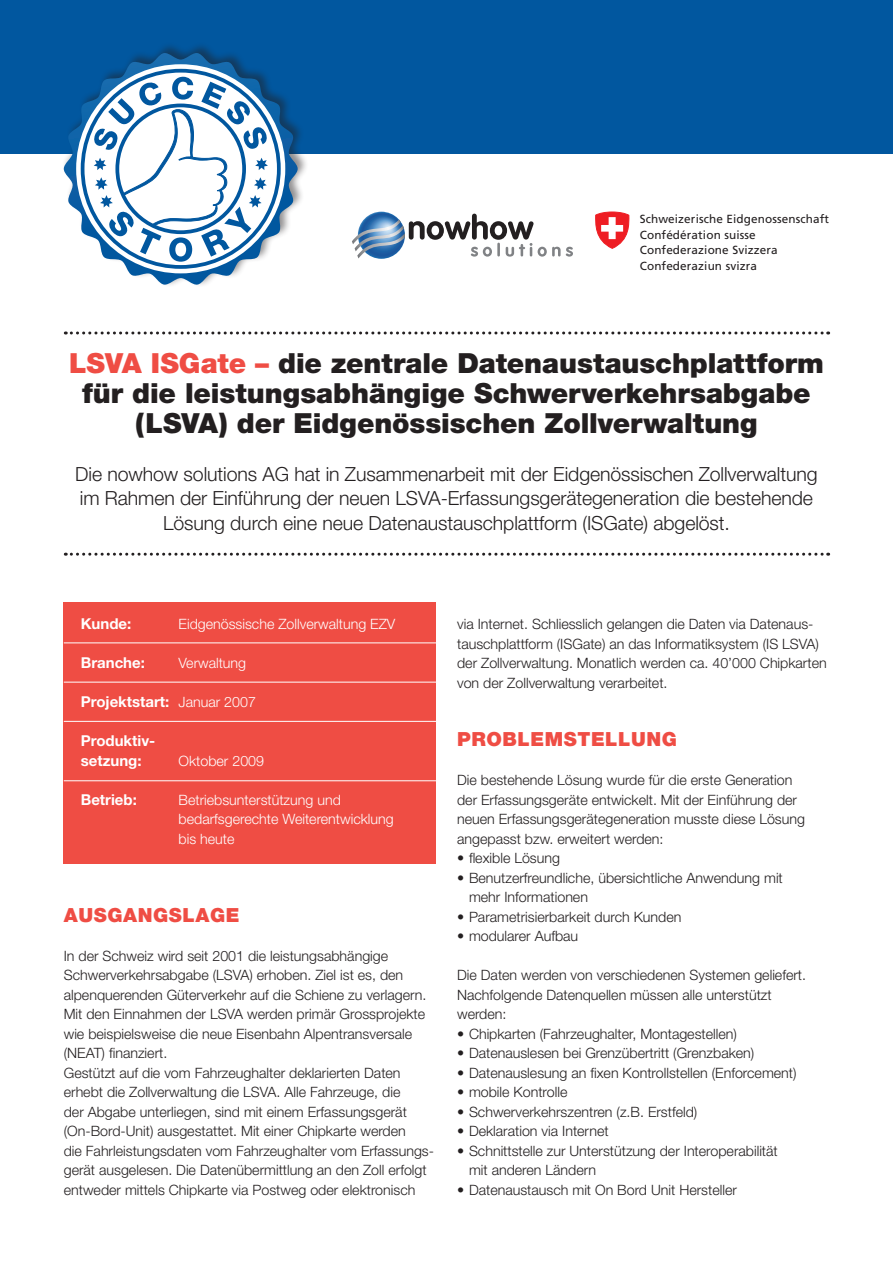
<style>
.page{position:relative;width:893px;height:1263px;background:#fff}
.page>*{position:absolute;margin:0;border:0;box-sizing:border-box;transform-origin:0 0}
.t1{font:900 27.75px/30px "Helvetica Neue";letter-spacing:-.005em;color:#231f20;text-align:center}
.t2{font:300 19.5px/24px "Helvetica Neue";letter-spacing:-.005em;color:#231f20;text-align:center}
.t3{font:900 19.5px "Helvetica Neue";letter-spacing:.03em;color:#ef4d44}
.t4{font:700 15px/19.5px "Helvetica Neue";color:#fff}
.t5{font:300 14.25px/19.5px "Helvetica Neue";color:#231f20}
.t6{font:300 14.25px/19.5px "Helvetica Neue";color:#fff}
.t7{font:11.7px/15.5px "Frutiger";letter-spacing:.01em;color:#231f20}
.s1{color:#ef4d44}
.s2{font-weight:300;font-size:14.25px}
</style>
<div class="page">
<div style="left:0;top:0;width:893px;height:153px;background:#01579f"></div>
<div style="left:62px;top:42px;width:247px;height:245px;background:#231f20;opacity:.5"></div>
<svg style="left:64px;top:52px;width:234px;height:233px"></svg>
<svg style="left:79px;top:67px;width:204px;height:204px"></svg>
<svg style="left:595px;top:212px;width:35px;height:37px"></svg>
<svg style="left:352px;top:214px;width:221px;height:44px"></svg>
<svg style="left:65px;top:331px;width:764px;height:3px"></svg>
<svg style="left:65px;top:553px;width:764px;height:3px"></svg>
<div style="left:64px;top:602px;width:372px;height:261px;background:#ef4d44"></div>
<hr style="left:64px;top:642px;width:374px;height:1px;background:#fff">
<hr style="left:64px;top:682px;width:374px;height:1px;background:#fff">
<hr style="left:64px;top:721px;width:374px;height:1px;background:#fff">
<hr style="left:64px;top:780px;width:374px;height:1px;background:#fff">
<p class="t7" style="left:640px;top:211px;width:191px">Schweizerische Eidgenossenschaft<br>Confédération suisse<br>Confederazione Svizzera<br>Confederaziun svizra</p>
<h1 class="t1" style="left:69px;top:348px;width:756px"><span class="s1">LSVA ISGate –</span> die zentrale Datenaustauschplattform für die leistungsabhängige Schwerverkehrsabgabe (LSVA) der Eidgenössischen Zollverwaltung</h1>
<p class="t2" style="left:75px;top:462px;width:744px">Die nowhow solutions AG hat in Zusammenarbeit mit der Eidgenössischen Zollverwaltung im Rahmen der Einführung der neuen LSVA-Erfassungsgerätegeneration die bestehende<br>Lösung durch eine neue Datenaustauschplattform (ISGate) abgelöst.</p>
<p class="t4" style="left:81px;top:614px;width:52px">Kunde:</p>
<p class="t6" style="left:179px;top:614px;width:218px">Eidgenössische Zollverwaltung EZV</p>
<p class="t4" style="left:81px;top:653px;width:66px">Branche:</p>
<p class="t6" style="left:179px;top:653px;width:69px">Verwaltung</p>
<p class="t4" style="left:81px;top:692px;width:177px">Projektstart: <span class="s2">Januar 2007</span></p>
<p class="t4" style="left:81px;top:731px;width:76px">Produktiv&shy;setzung:</p>
<p class="t6" style="left:179px;top:751px;width:87px">Oktober 2009</p>
<p class="t4" style="left:81px;top:789px;width:58px">Betrieb:</p>
<p class="t6" style="left:179px;top:790px;width:217px">Betriebsunterstützung und bedarfsgerechte Weiterentwicklung bis heute</p>
<h2 class="t3" style="left:64px;top:903px;width:177px">AUSGANGSLAGE</h2>
<p class="t5" style="left:64px;top:946px;width:372px">In der Schweiz wird seit 2001 die leistungsabhängige Schwerverkehrsabgabe (LSVA) erhoben. Ziel ist es, den alpenquerenden Güterverkehr auf die Schiene zu verlagern.<br>Mit den Einnahmen der LSVA werden primär Grossprojekte wie beispielsweise die neue Eisenbahn Alpentransversale (NEAT) finanziert.<br>Gestützt auf die vom Fahrzeughalter deklarierten Daten erhebt die Zollverwaltung die LSVA. Alle Fahrzeuge, die<br>der Abgabe unterliegen, sind mit einem Erfassungsgerät (On-Bord-Unit) ausgestattet. Mit einer Chipkarte werden<br>die Fahrleistungsdaten vom Fahrzeughalter vom Erfassungs&shy;gerät ausgelesen. Die Datenübermittlung an den Zoll erfolgt entweder mittels Chipkarte via Postweg oder elektronisch</p>
<p class="t5" style="left:457px;top:614px;width:371px">via Internet. Schliesslich gelangen die Daten via Datenaus&shy;tauschplattform (ISGate) an das Informatiksystem (IS LSVA) der Zollverwaltung. Monatlich werden ca. 40’000 Chipkarten von der Zollverwaltung verarbeitet.</p>
<h2 class="t3" style="left:457px;top:728px;width:221px">PROBLEMSTELLUNG</h2>
<p class="t5" style="left:457px;top:770px;width:349px">Die bestehende Lösung wurde für die erste Generation der Erfassungsgeräte entwickelt. Mit der Einführung der neuen Erfassungsgerätegeneration musste diese Lösung angepasst bzw. erweitert werden:</p>
<p class="t5" style="left:457px;top:848px;width:104px">• flexible Lösung</p>
<p class="t5" style="left:469px;top:868px;width:315px;text-indent:-12px">• Benutzerfreundliche, übersichtliche Anwendung mit mehr Informationen</p>
<p class="t5" style="left:457px;top:907px;width:226px">• Parametrisierbarkeit durch Kunden</p>
<p class="t5" style="left:457px;top:926px;width:123px">• modularer Aufbau</p>
<p class="t5" style="left:457px;top:965px;width:350px">Die Daten werden von verschiedenen Systemen geliefert.<br>Nachfolgende Datenquellen müssen alle unterstützt werden:</p>
<p class="t5" style="left:457px;top:1024px;width:281px">• Chipkarten (Fahrzeughalter, Montagestellen)</p>
<p class="t5" style="left:457px;top:1043px;width:299px">• Datenauslesen bei Grenzübertritt (Grenzbaken)</p>
<p class="t5" style="left:457px;top:1063px;width:341px">• Datenauslesung an fixen Kontrollstellen (Enforcement)</p>
<p class="t5" style="left:457px;top:1082px;width:112px">• mobile Kontrolle</p>
<p class="t5" style="left:457px;top:1102px;width:242px">• Schwerverkehrszentren (z.B. Erstfeld)</p>
<p class="t5" style="left:457px;top:1121px;width:153px">• Deklaration via Internet</p>
<p class="t5" style="left:469px;top:1141px;width:310px;text-indent:-12px">• Schnittstelle zur Unterstützung der Interoperabilität mit anderen Ländern</p>
<p class="t5" style="left:457px;top:1180px;width:281px">• Datenaustausch mit On Bord Unit Hersteller</p>
</div>
